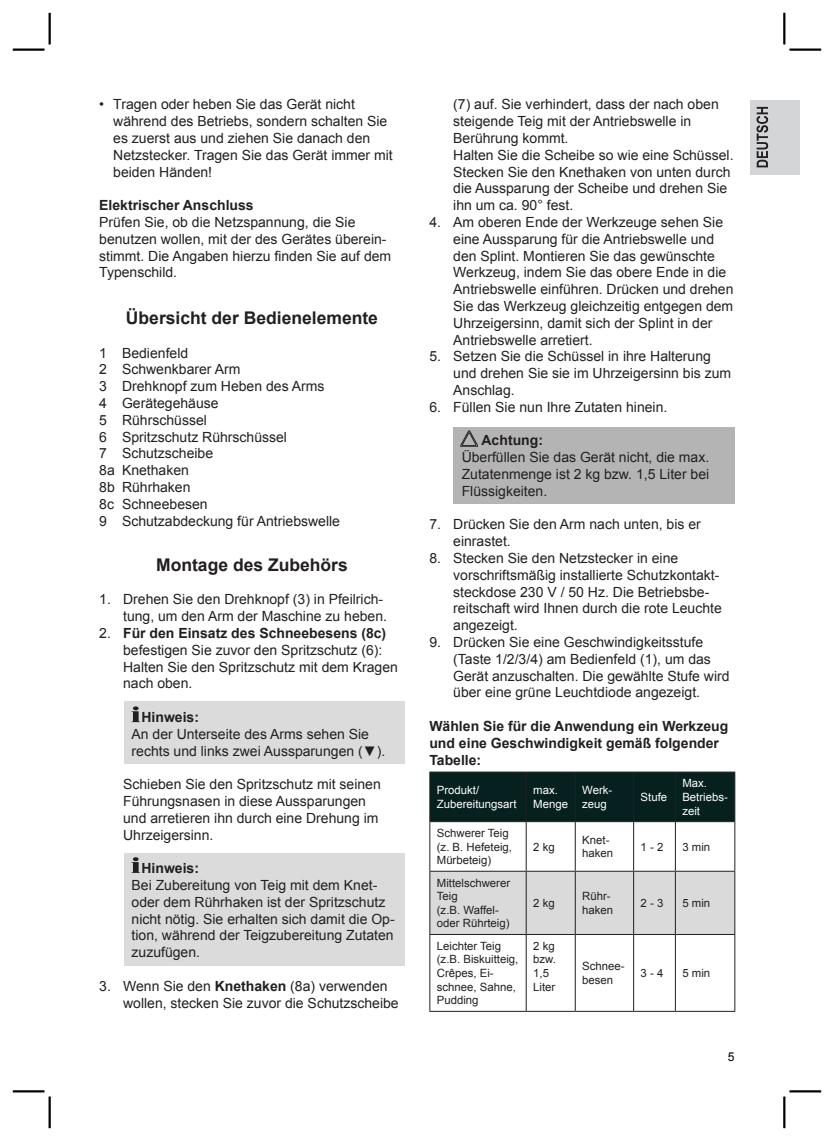
<style>
.page{position:relative;width:834px;height:1141px;background:#fff}
.page>*{position:absolute;margin:0;border:0;box-sizing:border-box;transform-origin:0 0}
.t1{font:700 17.5px "Arial";color:#231f20}
.t2{font:14px/16.8px "Arial";color:#231f20}
.t3{font:700 14px/16.8px "Arial";color:#231f20}
.t4{font:12.25px "Arial";color:#020202}
.t5{font:11.38px/13.7px "Arial";color:#231f20}
.t6{font:11.38px/13.7px "Arial";color:#fff}
.s1{font-weight:700}
</style>
<div class="page">
<div style="left:453px;top:427px;width:281px;height:77px;background:#b5b4b5"></div>
<div style="left:124px;top:853px;width:280px;height:113px;background:#dbdbdb"></div>
<svg style="left:131px;top:857px;width:9px;height:16px"></svg>
<div style="left:124px;top:702px;width:280px;height:62px;background:#dbdbdb"></div>
<svg style="left:131px;top:706px;width:9px;height:16px"></svg>
<div style="left:430px;top:773px;width:304px;height:48px;background:#062020"></div>
<hr style="left:429px;top:772px;width:97px;height:1px;background:#231f20">
<hr style="left:429px;top:772px;width:1px;height:49px;background:#231f20">
<hr style="left:526px;top:772px;width:49px;height:1px;background:#231f20">
<hr style="left:525px;top:772px;width:1px;height:49px;background:#231f20">
<hr style="left:575px;top:772px;width:58px;height:1px;background:#231f20">
<hr style="left:574px;top:772px;width:1px;height:49px;background:#231f20">
<hr style="left:633px;top:772px;width:42px;height:1px;background:#231f20">
<hr style="left:633px;top:772px;width:1px;height:49px;background:#231f20">
<hr style="left:675px;top:772px;width:60px;height:1px;background:#231f20">
<hr style="left:674px;top:772px;width:1px;height:49px;background:#231f20">
<hr style="left:734px;top:772px;width:1px;height:49px;background:#231f20">
<hr style="left:429px;top:821px;width:97px;height:1px;background:#231f20">
<hr style="left:429px;top:822px;width:1px;height:49px;background:#231f20">
<hr style="left:526px;top:821px;width:49px;height:1px;background:#231f20">
<hr style="left:525px;top:822px;width:1px;height:49px;background:#231f20">
<hr style="left:575px;top:821px;width:58px;height:1px;background:#231f20">
<hr style="left:574px;top:822px;width:1px;height:49px;background:#231f20">
<hr style="left:633px;top:821px;width:42px;height:1px;background:#231f20">
<hr style="left:633px;top:822px;width:1px;height:49px;background:#231f20">
<hr style="left:675px;top:821px;width:60px;height:1px;background:#231f20">
<hr style="left:674px;top:822px;width:1px;height:49px;background:#231f20">
<hr style="left:734px;top:822px;width:1px;height:49px;background:#231f20">
<hr style="left:429px;top:871px;width:97px;height:1px;background:#231f20">
<hr style="left:429px;top:872px;width:1px;height:62px;background:#231f20">
<hr style="left:675px;top:871px;width:60px;height:1px;background:#231f20">
<hr style="left:734px;top:872px;width:1px;height:62px;background:#231f20">
<hr style="left:429px;top:934px;width:97px;height:1px;background:#231f20">
<hr style="left:429px;top:935px;width:1px;height:76px;background:#231f20">
<hr style="left:526px;top:934px;width:49px;height:1px;background:#231f20">
<hr style="left:525px;top:935px;width:1px;height:76px;background:#231f20">
<hr style="left:575px;top:934px;width:58px;height:1px;background:#231f20">
<hr style="left:574px;top:935px;width:1px;height:76px;background:#231f20">
<hr style="left:633px;top:934px;width:42px;height:1px;background:#231f20">
<hr style="left:633px;top:935px;width:1px;height:76px;background:#231f20">
<hr style="left:675px;top:934px;width:60px;height:1px;background:#231f20">
<hr style="left:674px;top:935px;width:1px;height:76px;background:#231f20">
<hr style="left:734px;top:935px;width:1px;height:76px;background:#231f20">
<hr style="left:429px;top:1011px;width:97px;height:1px;background:#231f20">
<hr style="left:526px;top:1011px;width:49px;height:1px;background:#231f20">
<hr style="left:575px;top:1011px;width:58px;height:1px;background:#231f20">
<hr style="left:633px;top:1011px;width:42px;height:1px;background:#231f20">
<hr style="left:675px;top:1011px;width:60px;height:1px;background:#231f20">
<svg style="left:460px;top:431px;width:17px;height:16px"></svg>
<div style="left:750px;top:100px;width:49px;height:74px;background:#d4d5d7"></div>
<svg style="left:756px;top:107px;width:12px;height:60px"></svg>
<hr style="left:13px;top:49px;width:31px;height:2px;background:#000">
<hr style="left:789px;top:49px;width:32px;height:2px;background:#000">
<hr style="left:13px;top:1090px;width:31px;height:2px;background:#000">
<hr style="left:789px;top:1090px;width:32px;height:2px;background:#000">
<hr style="left:49px;top:13px;width:2px;height:31px;background:#000">
<hr style="left:49px;top:1097px;width:2px;height:31px;background:#000">
<hr style="left:783px;top:13px;width:2px;height:31px;background:#000">
<hr style="left:783px;top:1097px;width:2px;height:31px;background:#000">
<svg style="left:430px;top:871px;width:304px;height:63px"></svg>
<p class="t2" style="left:99px;top:97px;width:6px">•</p>
<p class="t2" style="left:453px;top:96px;width:282px">(7) auf. Sie verhindert, dass der nach oben steigende Teig mit der Antriebswelle in Berührung kommt.<br>Halten Sie die Scheibe so wie eine Schüssel.<br>Stecken Sie den Knethaken von unten durch die Aussparung der Scheibe und drehen Sie ihn um ca. 90° fest.</p>
<p class="t2" style="left:453px;top:214px;width:282px;text-indent:-24px">4. Am oberen Ende der Werkzeuge sehen Sie eine Aussparung für die Antriebswelle und den Splint. Montieren Sie das gewünschte Werkzeug, indem Sie das obere Ende in die Antriebswelle einführen. Drücken und drehen Sie das Werkzeug gleichzeitig entgegen dem Uhrzeigersinn, damit sich der Splint in der Antriebswelle arretiert.</p>
<p class="t2" style="left:453px;top:348px;width:279px;text-indent:-24px">5. Setzen Sie die Schüssel in ihre Halterung und drehen Sie sie im Uhrzeigersinn bis zum<br>Anschlag.</p>
<p class="t2" style="left:429px;top:399px;width:239px">6. Füllen Sie nun Ihre Zutaten hinein.</p>
<p class="t3" style="left:481px;top:433px;width:63px">Achtung:</p>
<p class="t2" style="left:461px;top:449px;width:249px;text-align:justify">Überfüllen Sie das Gerät nicht, die max.<br>Zutatenmenge ist 2 kg bzw. 1,5 Liter bei Flüssigkeiten.</p>
<p class="t2" style="left:453px;top:516px;width:249px;text-indent:-24px">7. Drücken Sie den Arm nach unten, bis er einrastet.</p>
<p class="t2" style="left:453px;top:550px;width:270px;text-indent:-24px">8. Stecken Sie den Netzstecker in eine vorschriftsmäßig installierte Schutzkontakt&shy;steckdose 230 V / 50 Hz. Die Betriebsbe&shy;reitschaft wird Ihnen durch die rote Leuchte angezeigt.</p>
<p class="t2" style="left:453px;top:634px;width:278px;text-indent:-24px">9. Drücken Sie eine Geschwindigkeitsstufe (Taste 1/2/3/4) am Bedienfeld (1), um das Gerät anzuschalten. Die gewählte Stufe wird über eine grüne Leuchtdiode angezeigt.</p>
<p class="t3" style="left:429px;top:719px;width:300px">Wählen Sie für die Anwendung ein Werkzeug und eine Geschwindigkeit gemäß folgender<br>Tabelle:</p>
<p class="t6" style="left:437px;top:783px;width:81px">Produkt/<br>Zubereitungsart</p>
<p class="t6" style="left:533px;top:783px;width:36px">max.<br>Menge</p>
<p class="t6" style="left:582px;top:783px;width:32px">Werk&shy;zeug</p>
<p class="t6" style="left:640px;top:791px;width:28px">Stufe</p>
<p class="t2" style="left:113px;top:97px;width:281px">Tragen oder heben Sie das Gerät nicht während des Betriebs, sondern schalten Sie es zuerst aus und ziehen Sie danach den Netzstecker. Tragen Sie das Gerät immer mit beiden Händen!</p>
<p class="t3" style="left:99px;top:198px;width:156px">Elektrischer Anschluss</p>
<p class="t2" style="left:99px;top:214px;width:293px">Prüfen Sie, ob die Netzspannung, die Sie benutzen wollen, mit der des Gerätes überein&shy;stimmt. Die Angaben hierzu finden Sie auf dem Typenschild.</p>
<p class="t1" style="left:126px;top:311px;width:253px">Übersicht der Bedienelemente</p>
<p class="t2" style="left:99px;top:346px;width:90px">1 Bedienfeld</p>
<p class="t2" style="left:122px;top:362px;width:120px">Schwenkbarer Arm</p>
<p class="t2" style="left:99px;top:378px;width:227px">3 Drehknopf zum Heben des Arms</p>
<p class="t2" style="left:99px;top:396px;width:121px">4 Gerätegehäuse</p>
<p class="t2" style="left:99px;top:413px;width:109px">5 Rührschüssel</p>
<p class="t2" style="left:99px;top:430px;width:189px">6 Spritzschutz Rührschüssel</p>
<p class="t2" style="left:99px;top:446px;width:115px">7 Schutzscheibe</p>
<p class="t2" style="left:99px;top:463px;width:91px">8a Knethaken</p>
<p class="t2" style="left:99px;top:480px;width:93px">8b Rührhaken</p>
<p class="t2" style="left:99px;top:497px;width:110px">8c Schneebesen</p>
<p class="t2" style="left:99px;top:514px;width:242px">9 Schutzabdeckung für Antriebswelle</p>
<p class="t1" style="left:156px;top:553px;width:193px">Montage des Zubehörs</p>
<p class="t2" style="left:99px;top:591px;width:289px;text-align:right">1. Drehen Sie den Drehknopf (3) in Pfeilrich&shy;tung, um den Arm der Maschine zu heben.</p>
<p class="t2" style="left:123px;top:625px;width:276px;text-indent:-24px">2. <span class="s1">Für den Einsatz des Schneebesens (8c) </span>befestigen Sie zuvor den Spritzschutz (6):<br>Halten Sie den Spritzschutz mit dem Kragen nach oben.</p>
<p class="t3" style="left:141px;top:710px;width:59px">Hinweis:</p>
<p class="t2" style="left:131px;top:727px;width:255px">An der Unterseite des Arms sehen Sie rechts und links zwei Aussparungen (▼).</p>
<p class="t2" style="left:123px;top:777px;width:259px">Schieben Sie den Spritzschutz mit seinen Führungsnasen in diese Aussparungen und arretieren ihn durch eine Drehung im Uhrzeigersinn.</p>
<p class="t3" style="left:141px;top:861px;width:59px">Hinweis:</p>
<p class="t2" style="left:131px;top:877px;width:265px">Bei Zubereitung von Teig mit dem Knet&shy;oder dem Rührhaken ist der Spritzschutz nicht nötig. Sie erhalten sich damit die Op&shy;tion, während der Teigzubereitung Zutaten zuzufügen.</p>
<p class="t2" style="left:123px;top:978px;width:277px;text-indent:-24px">3. Wenn Sie den <span class="s1">Knethaken</span> (8a) verwenden wollen, stecken Sie zuvor die Schutzscheibe</p>
<p class="t6" style="left:682px;top:777px;width:47px">Max.<br>Betriebs&shy;zeit</p>
<p class="t5" style="left:437px;top:827px;width:77px">Schwerer Teig (z. B. Hefeteig,<br>Mürbeteig)</p>
<p class="t5" style="left:542px;top:841px;width:14px">kg</p>
<p class="t5" style="left:582px;top:833px;width:32px">Knet&shy;haken</p>
<p class="t5" style="left:640px;top:840px;width:24px">1 - 2</p>
<p class="t5" style="left:682px;top:841px;width:29px">3 min</p>
<p class="t5" style="left:437px;top:877px;width:75px">Mittelschwerer<br>Teig<br>(z.B. Waffel&shy;oder Rührteig)</p>
<p class="t5" style="left:542px;top:897px;width:14px">kg</p>
<p class="t5" style="left:582px;top:889px;width:32px">Rühr&shy;haken</p>
<p class="t5" style="left:640px;top:896px;width:24px">2 - 3</p>
<p class="t5" style="left:682px;top:897px;width:29px">5 min</p>
<p class="t5" style="left:437px;top:940px;width:83px">Leichter Teig (z.B. Biskuitteig,<br>Crêpes, Ei&shy;schnee, Sahne,<br>Pudding</p>
<p class="t5" style="left:533px;top:940px;width:24px;text-indent:9px">kg bzw.<br>1,5<br>Liter</p>
<p class="t5" style="left:582px;top:959px;width:44px">Schnee&shy;besen</p>
<p class="t5" style="left:640px;top:966px;width:24px">3 - 4</p>
<p class="t5" style="left:682px;top:967px;width:29px">5 min</p>
<p class="t4" style="left:727px;top:1052px;width:8px">5</p>
</div>
